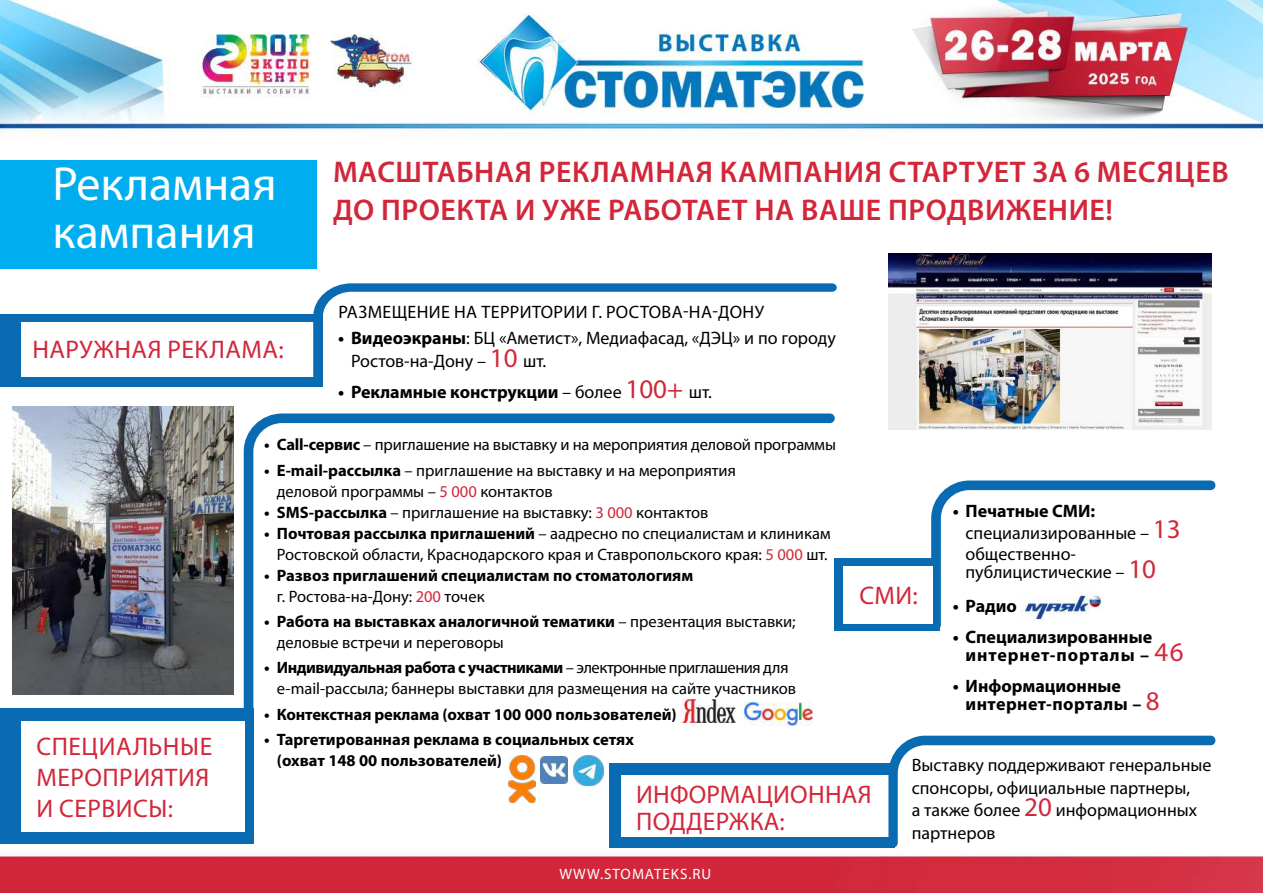
<style>
.page{position:relative;width:1263px;height:893px;background:#fff}
.page>*{position:absolute;margin:0;border:0;box-sizing:border-box;transform-origin:0 0}
.t1{font:48px/48px "Myriad Pro";color:#fff}
.t2{font:600 30px/37.5px "Myriad Pro";letter-spacing:.02em;color:#d2273a}
.t3{font:25.5px/30.6px "Myriad Pro";letter-spacing:.02em;color:#d2273a}
.t4{font:18px/22.5px "Myriad Pro";color:#000}
.t5{font:700 18px/18px "Myriad Pro";color:#000}
.t6{font:18px "Myriad Pro";letter-spacing:.02em;color:#000}
.t7{font:16.5px/21px "Myriad Pro";color:#000}
.t8{font:700 16.5px/21px "Myriad Pro";color:#000}
.t9{font:15px "Myriad Pro";letter-spacing:.07em;color:#fff}
.s1{font-weight:700}
.s2{font-size:27px;color:#d2273a}
.s3{font-weight:400}
.s4{font-weight:400;font-size:27px;color:#d2273a}
.s5{color:#d2273a}
.s6{font-weight:400;color:#d2273a}
</style>
<div class="page">
<img style="left:0;top:0;width:1263px;height:893px">
<div style="left:0;top:160px;width:316px;height:108px;background:#00aeef"></div>
<div style="left:609px;top:763px;width:286px;height:84px;background:#096cb2"></div>
<div style="left:621px;top:775px;width:267px;height:62px;background:#fff"></div>
<svg style="left:888px;top:736px;width:327px;height:111px"></svg>
<div style="left:834px;top:558px;width:106px;height:73px;background:#096cb2"></div>
<svg style="left:931px;top:480px;width:284px;height:150px"></svg>
<div style="left:843px;top:566px;width:90px;height:57px;background:#fff"></div>
<div style="left:0;top:708px;width:253px;height:136px;background:#096cb2"></div>
<svg style="left:244px;top:413px;width:591px;height:399px"></svg>
<div style="left:22px;top:721px;width:223px;height:111px;background:#fff"></div>
<div style="left:0;top:314px;width:323px;height:73px;background:#096cb2"></div>
<div style="left:21px;top:322px;width:292px;height:54px;background:#fff"></div>
<svg style="left:313px;top:283px;width:524px;height:103px"></svg>
<img style="left:540px;top:756px;width:28px;height:28px">
<img style="left:574px;top:755px;width:30px;height:30px">
<img style="left:508px;top:755px;width:28px;height:48px">
<img style="left:744px;top:702px;width:68px;height:23px">
<img style="left:682px;top:700px;width:54px;height:23px">
<img style="left:1020px;top:585px;width:85px;height:39px">
<img style="left:13px;top:407px;width:221px;height:287px">
<img style="left:888px;top:253px;width:324px;height:176px">
<h1 class="t1" style="left:52px;top:159px;width:226px">Рекламная кампания</h1>
<h2 class="t2" style="left:333px;top:153px;width:897px">МАСШТАБНАЯ РЕКЛАМНАЯ КАМПАНИЯ СТАРТУЕТ ЗА 6 МЕСЯЦЕВ<br>ДО ПРОЕКТА И УЖЕ РАБОТАЕТ НА ВАШЕ ПРОДВИЖЕНИЕ!</h2>
<p class="t6" style="left:338px;top:300px;width:427px">РАЗМЕЩЕНИЕ НА ТЕРРИТОРИИ Г. РОСТОВА-НА-ДОНУ</p>
<p class="t4" style="left:351px;top:327px;width:486px;text-indent:-13px"><span class="s1">• Видеоэкраны</span>: БЦ «Аметист», Медиафасад, «ДЭЦ» и по городу<br>Ростов-на-Дону – <span class="s2">10</span> шт.</p>
<p class="t5" style="left:338px;top:382px;width:375px">• Рекламные конструкции <span class="s3">– более</span> <span class="s4">100+</span> <span class="s3">шт.</span></p>
<p class="t7" style="left:264px;top:434px;width:573px"><span class="s1">• Call-сервис</span> – приглашение на выставку и на мероприятия деловой программы</p>
<p class="t7" style="left:277px;top:459px;width:461px;text-indent:-13px"><span class="s1">• E-mail-рассылка</span> – приглашение на выставку и на мероприятия деловой программы – <span class="s5">5 000</span> контактов</p>
<p class="t7" style="left:264px;top:501px;width:446px"><span class="s1">• SMS-рассылка</span> – приглашение на выставку: <span class="s5">3 000</span> контактов</p>
<p class="t7" style="left:264px;top:522px;width:568px;text-align:center"><span class="s1">• Почтовая рассылка приглашений</span> – аадресно по специалистам и клиникам<br>Ростовской области, Краснодарского края и Ставропольского края: <span class="s5">5 000</span> шт.</p>
<p class="t8" style="left:277px;top:564px;width:418px;text-indent:-13px">• Развоз приглашений специалистам по стоматологиям <span class="s3">г. Ростова-на-Дону:</span> <span class="s6">200</span> <span class="s3">точек</span></p>
<p class="t7" style="left:277px;top:611px;width:520px;text-indent:-13px"><span class="s1">• Работа на выставках аналогичной тематики</span> – презентация выставки; деловые встречи и переговоры</p>
<p class="t7" style="left:277px;top:657px;width:521px;text-indent:-13px"><span class="s1">• Индивидуальная работа с участниками</span> – электронные приглашения для e-mail-рассыла; баннеры выставки для размещения на сайте участников</p>
<p class="t8" style="left:264px;top:703px;width:414px">• Контекстная реклама (охват 100 000 пользователей)</p>
<p class="t8" style="left:277px;top:728px;width:359px;text-indent:-13px">• Таргетированная реклама в социальных сетях (охват 148 00 пользователей)</p>
<h3 class="t3" style="left:32px;top:333px;width:253px">НАРУЖНАЯ РЕКЛАМА:</h3>
<p class="t4" style="left:965px;top:500px;width:217px;line-height:21.3px;text-indent:-13px"><span class="s1">• Печатные СМИ: </span>специализированные – <span class="s2">13 </span>общественно-</p>
<p class="t4" style="left:965px;top:560px;width:192px">публицистические – <span class="s2">10</span></p>
<p class="t5" style="left:953px;top:597px;width:66px">• Радио</p>
<p class="t5" style="left:965px;top:628px;width:219px;text-indent:-13px">• Специализированные интернет-порталы – <span class="s4">46</span></p>
<p class="t5" style="left:965px;top:676px;width:196px;text-indent:-13px">• Информационные интернет-порталы – <span class="s4">8</span></p>
<h3 class="t3" style="left:859px;top:580px;width:60px">СМИ:</h3>
<h3 class="t3" style="left:36px;top:731px;width:177px;text-align:justify">СПЕЦИАЛЬНЫЕ МЕРОПРИЯТИЯ И СЕРВИСЫ:</h3>
<p class="t4" style="left:912px;top:754px;width:301px">Выставку поддерживают генеральные спонсоры, официальные партнеры,<br>а также более <span class="s2">20</span> информационных партнеров</p>
<h3 class="t3" style="left:636px;top:780px;width:237px;line-height:27px">ИНФОРМАЦИОННАЯ<br>ПОДДЕРЖКА:</h3>
<p class="t9" style="left:559px;top:864px;width:153px">WWW.STOMATEKS.RU</p>
</div>
